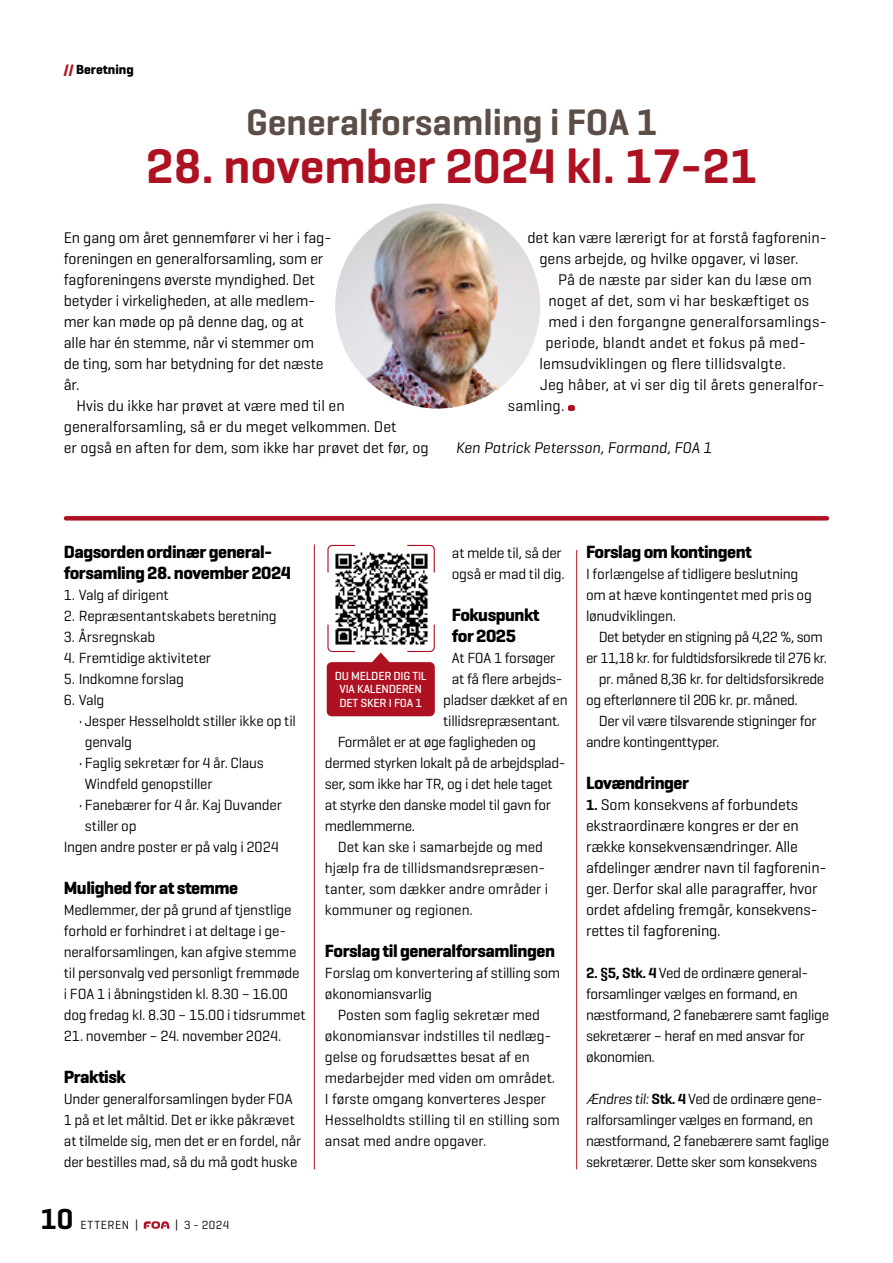
<style>
.page{position:relative;width:893px;height:1263px;background:#fff}
.page>*{position:absolute;margin:0;border:0;box-sizing:border-box;transform-origin:0 0}
.t1{font:600 49.5px "Geogrotesque";color:#ae1122}
.t2{font:600 37.5px "Geogrotesque";color:#5c4e47}
.t3{font:600 29.4px "Geogrotesque";color:#000}
.t4{font:700 18px/21px "Geogrotesque";letter-spacing:-.025em;color:#000}
.t5{font:15.75px/21px "Geogrotesque";letter-spacing:-.01em;color:#000}
.t6{font:15.75px "Geogrotesque";letter-spacing:.01em;color:#000}
.t7{font:italic 15.75px "Geogrotesque";color:#000}
.t8{font:15px/21px "Geogrotesque";letter-spacing:-.02em;color:#000}
.t9{font:15px/21px "Geogrotesque";color:#000}
.t10{font:700 13.5px "Geogrotesque";color:#000}
.t11{font:500 12px/13.5px "Geogrotesque";letter-spacing:-.02em;color:#fff;text-align:center}
.t12{font:12px "Geogrotesque";letter-spacing:.04em;color:#000}
.s1{color:#ae1122}
.s2{font-weight:600;font-size:15px}
.s3{font-weight:600}
.s4{font-style:italic}
</style>
<div class="page">
<svg style="left:144px;top:1221px;width:26px;height:8px"></svg>
<div style="left:66px;top:516px;width:761px;height:5px;background:#ae1122"></div>
<img style="left:335px;top:204px;width:205px;height:205px;border-radius:103px">
<svg style="left:568px;top:405px;width:7px;height:6px"></svg>
<hr style="left:314px;top:545px;width:1px;height:624px;background:#ae1122">
<hr style="left:576px;top:550px;width:1px;height:619px;background:#ae1122">
<div style="left:327px;top:663px;width:107px;height:52px;background:#ae1122;border-radius:4px"></div>
<div style="left:327px;top:662px;width:108px;height:54px;border:2px solid #ae1122;border-radius:4px"></div>
<svg style="left:371px;top:652px;width:19px;height:13px"></svg>
<svg style="left:327px;top:544px;width:28px;height:29px"></svg>
<svg style="left:407px;top:544px;width:28px;height:29px"></svg>
<img style="left:331px;top:548px;width:101px;height:97px">
<svg style="left:406px;top:624px;width:29px;height:29px"></svg>
<svg style="left:327px;top:624px;width:29px;height:29px"></svg>
<p class="t10" style="left:64px;top:61px;width:71px"><span class="s1">//</span> Beretning</p>
<h2 class="t2" style="left:246px;top:99px;width:413px">Generalforsamling i FOA 1</h2>
<h1 class="t1" style="left:146px;top:135px;width:613px">28. november 2024 kl. 17-21</h1>
<p class="t5" style="left:64px;top:227px;width:269px">En gang om året gennemfører vi her i fag&shy;foreningen en generalforsamling, som er fagforeningens øverste myndighed. Det betyder i virkeligheden, at alle medlem&shy;mer kan møde op på denne dag, og at<br>alle har én stemme, når vi stemmer om de ting, som har betydning for det næste år.</p>
<p class="t5" style="left:64px;top:395px;width:367px;text-indent:13px">Hvis du ikke har prøvet at være med til en generalforsamling, så er du meget velkommen. Det<br>er også en aften for dem, som ikke har prøvet det før, og</p>
<p class="t5" style="left:539px;top:227px;width:289px;text-indent:-12px">det kan være lærerigt for at forstå fagforenin&shy;gens arbejde, og hvilke opgaver, vi løser.</p>
<p class="t6" style="left:558px;top:270px;width:255px">På de næste par sider kan du læse om</p>
<p class="t6" style="left:548px;top:291px;width:262px">noget af det, som vi har beskæftiget os</p>
<p class="t6" style="left:548px;top:312px;width:280px">med i den forgangne generalforsamlings-</p>
<p class="t6" style="left:545px;top:333px;width:262px">periode, blandt andet et fokus på med-</p>
<p class="t6" style="left:539px;top:354px;width:248px">lemsudviklingen og flere tillidsvalgte.</p>
<p class="t6" style="left:540px;top:375px;width:286px">Jeg håber, at vi ser dig til årets generalfor-</p>
<p class="t6" style="left:508px;top:396px;width:58px">samling.</p>
<p class="t7" style="left:456px;top:438px;width:258px">Ken Patrick Petersson, Formand, FOA 1</p>
<p class="t4" style="left:64px;top:541px;width:229px">Dagsorden ordinær general&shy;forsamling 28. november 2024</p>
<p class="t8" style="left:64px;top:584px;width:107px">1. Valg af dirigent</p>
<p class="t8" style="left:64px;top:605px;width:214px">2. Repræsentantskabets beretning</p>
<p class="t8" style="left:64px;top:626px;width:93px">3. Årsregnskab</p>
<p class="t9" style="left:64px;top:647px;width:149px">4. Fremtidige aktiviteter</p>
<p class="t8" style="left:64px;top:668px;width:122px">5. Indkomne forslag</p>
<p class="t8" style="left:64px;top:689px;width:42px">6. Valg</p>
<p class="t8" style="left:85px;top:710px;width:213px;text-indent:-6px">• Jesper Hesselholdt stiller ikke op til genvalg</p>
<p class="t8" style="left:85px;top:752px;width:181px;text-indent:-6px">• Faglig sekretær for 4 år. Claus<br>Windfeld genopstiller</p>
<p class="t8" style="left:79px;top:794px;width:205px">• Fanebærer for 4 år. Kaj Duvander</p>
<p class="t8" style="left:85px;top:815px;width:53px">stiller op</p>
<p class="t8" style="left:64px;top:836px;width:216px">Ingen andre poster er på valg i 2024</p>
<p class="t4" style="left:64px;top:877px;width:176px">Mulighed for at stemme</p>
<p class="t8" style="left:64px;top:899px;width:243px">Medlemmer, der på grund af tjenstlige forhold er forhindret i at deltage i ge&shy;neralforsamlingen, kan afgive stemme til personvalg ved personligt fremmøde i FOA 1 i åbningstiden kl. 8.30 – 16.00 dog fredag kl. 8.30 – 15.00 i tidsrummet</p>
<p class="t8" style="left:64px;top:1025px;width:219px">21. november – 24. november 2024.</p>
<p class="t4" style="left:64px;top:1066px;width:63px">Praktisk</p>
<p class="t8" style="left:64px;top:1088px;width:239px">Under generalforsamlingen byder FOA 1 på et let måltid. Det er ikke påkrævet at tilmelde sig, men det er en fordel, når der bestilles mad, så du må godt huske</p>
<h3 class="t3" style="left:40px;top:1200px;width:35px">10</h3>
<p class="t12" style="left:80px;top:1217px;width:59px">ETTEREN |</p>
<p class="t12" style="left:175px;top:1217px;width:56px">| 3 - 2024</p>
<p class="t8" style="left:452px;top:542px;width:115px">at melde til, så der også er mad til dig.</p>
<p class="t4" style="left:452px;top:604px;width:89px">Fokuspunkt for 2025</p>
<p class="t8" style="left:452px;top:647px;width:105px">At FOA 1 forsøger</p>
<p class="t8" style="left:452px;top:668px;width:112px">at få flere arbejds-</p>
<p class="t8" style="left:443px;top:689px;width:126px">pladser dækket af en</p>
<p class="t8" style="left:443px;top:710px;width:118px">tillidsrepræsentant.</p>
<p class="t8" style="left:338px;top:731px;width:200px">Formålet er at øge fagligheden og</p>
<p class="t8" style="left:325px;top:752px;width:242px">dermed styrken lokalt på de arbejdsplad-</p>
<p class="t8" style="left:325px;top:773px;width:229px">ser, som ikke har TR, og i det hele taget</p>
<p class="t8" style="left:325px;top:794px;width:228px">at styrke den danske model til gavn for</p>
<p class="t8" style="left:325px;top:815px;width:92px">medlemmerne.</p>
<p class="t9" style="left:338px;top:836px;width:207px">Det kan ske i samarbejde og med</p>
<p class="t9" style="left:325px;top:857px;width:222px">hjælp fra de tillidsmandsrepræsen-</p>
<p class="t9" style="left:325px;top:878px;width:225px">tanter, som dækker andre områder i</p>
<p class="t9" style="left:325px;top:899px;width:149px">kommuner og regionen.</p>
<p class="t4" style="left:325px;top:940px;width:232px">Forslag til generalforsamlingen</p>
<p class="t8" style="left:325px;top:962px;width:237px">Forslag om konvertering af stilling som økonomiansvarlig</p>
<p class="t9" style="left:325px;top:1004px;width:236px;text-indent:13px">Posten som faglig sekretær med økonomiansvar indstilles til nedlæg&shy;gelse og forudsættes besat af en medarbejder med viden om området.<br>I første omgang konverteres Jesper Hesselholdts stilling til en stilling som ansat med andre opgaver.</p>
<p class="t11" style="left:335px;top:668px;width:93px">DU MELDER DIG TIL<br>VIA KALENDEREN<br>DET SKER I FOA 1</p>
<p class="t4" style="left:586px;top:541px;width:167px">Forslag om kontingent</p>
<p class="t8" style="left:586px;top:563px;width:227px">I forlængelse af tidligere beslutning om at hæve kontingentet med pris og lønudviklingen.</p>
<p class="t8" style="left:599px;top:626px;width:226px">Det betyder en stigning på 4,22 %, som</p>
<p class="t8" style="left:586px;top:647px;width:243px">er 11,18 kr. for fuldtidsforsikrede til 276 kr.</p>
<p class="t8" style="left:599px;top:668px;width:227px">pr. måned 8,36 kr. for deltidsforsikrede</p>
<p class="t8" style="left:586px;top:689px;width:213px">og efterlønnere til 206 kr. pr. måned.</p>
<p class="t8" style="left:599px;top:710px;width:219px">Der vil være tilsvarende stigninger for</p>
<p class="t8" style="left:586px;top:731px;width:135px">andre kontingenttyper.</p>
<p class="t4" style="left:586px;top:772px;width:105px">Lovændringer</p>
<p class="t5" style="left:586px;top:794px;width:242px"><span class="s2">1.</span> Som konsekvens af forbundets ekstraordinære kongres er der en række konsekvensændringer. Alle afdelinger ændrer navn til fagforenin&shy;ger. Derfor skal alle paragraffer, hvor ordet afdeling fremgår, konsekvens&shy;rettes til fagforening.</p>
<p class="t8" style="left:586px;top:962px;width:245px"><span class="s3">2. §5, Stk. 4</span> Ved de ordinære general&shy;forsamlinger vælges en formand, en næstformand, 2 fanebærere samt faglige sekretærer – heraf en med ansvar for økonomien.</p>
<p class="t8" style="left:586px;top:1088px;width:245px"><span class="s4">Ændres til:</span> <span class="s3">Stk. 4</span> Ved de ordinære gene&shy;ralforsamlinger vælges en formand, en næstformand, 2 fanebærere samt faglige sekretærer. Dette sker som konsekvens</p>
</div>
